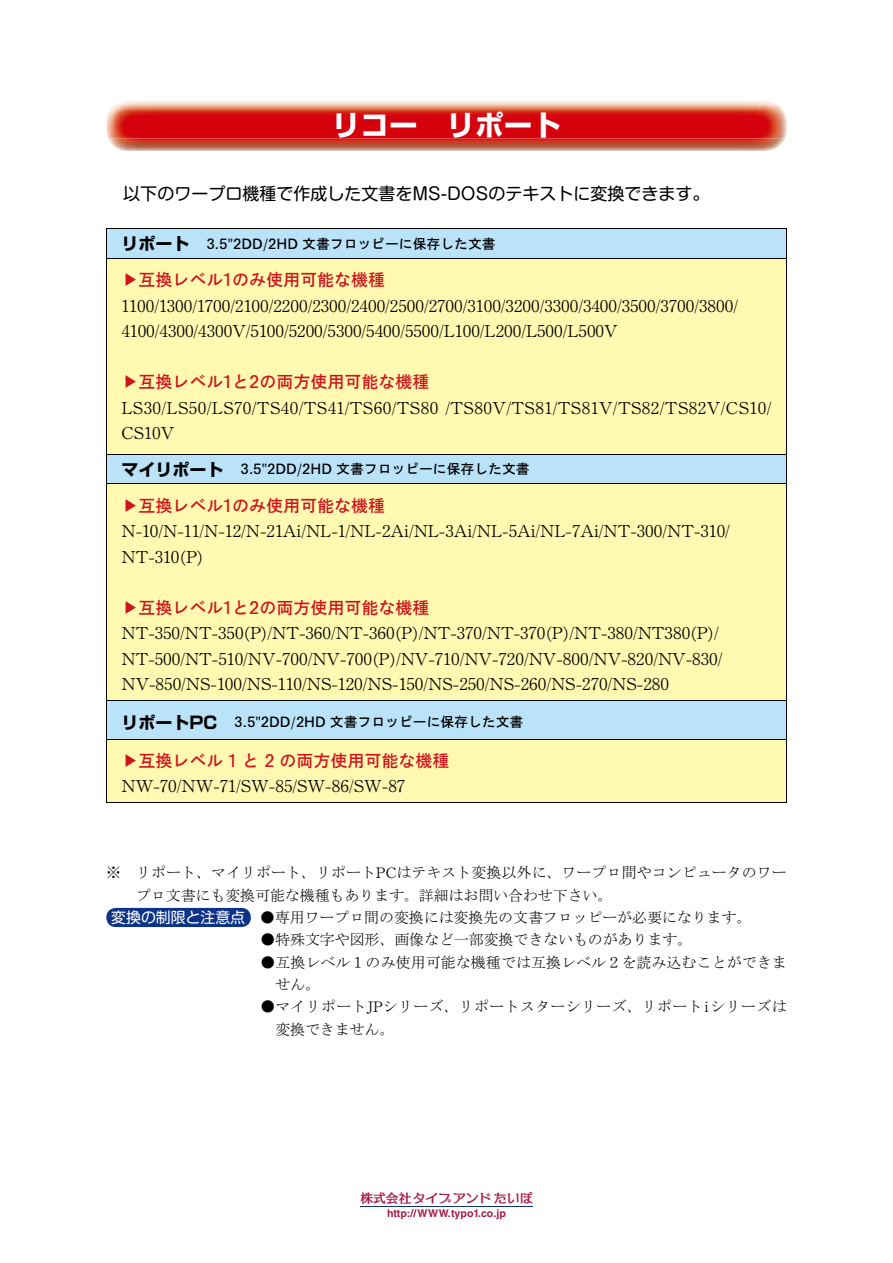
<style>
.page{position:relative;width:893px;height:1263px;background:#fff}
.page>*{position:absolute;margin:0;border:0;box-sizing:border-box;transform-origin:0 0}
.t1{font:700 28.65px "Shin Go Pro";color:#fff}
.t2{font:300 16.95px/25.5px "Ro H Mincho Pro";color:#000}
.t3{font:700 16.95px "Ro Gothic Pro";color:#d0121b}
.t4{font:300 16.95px/25.5px "Ro H Mincho Pro";letter-spacing:.025em;color:#000}
.t5{font:16.95px "Shin M Go Pro";color:#000}
.t6{font:300 14.85px/22.4px "Ro H Mincho Pro";color:#000}
.t7{font:300 14.85px/22.4px "Ro H Mincho Pro";letter-spacing:.025em;color:#000}
.t8{font:700 13.8px "Ro Gothic Pro";color:#000}
.t9{font:12.75px "AD Min Std Extra";color:#a61c4b}
.t10{font:700 10.65px "Helvetica LT Std";color:#a61c4b}
.s1{font-family:"Shin Go Pro";font-size:16.95px}
.s2{font-family:"Shin M Go Pro";font-weight:400;color:#fff}
</style>
<div class="page">
<div style="left:107px;top:230px;width:679px;height:28px;background:#bae3f9"></div>
<svg style="left:107px;top:259px;width:679px;height:544px;background:#f5f4b8"></svg>
<hr style="left:106px;top:229px;width:681px;height:1px;background:#000">
<svg style="left:106px;top:230px;width:1px;height:28px"></svg>
<svg style="left:786px;top:230px;width:1px;height:28px"></svg>
<hr style="left:106px;top:258px;width:681px;height:1px;background:#000">
<hr style="left:106px;top:259px;width:1px;height:195px;background:#000">
<hr style="left:786px;top:259px;width:1px;height:195px;background:#000">
<hr style="left:106px;top:454px;width:681px;height:1px;background:#000">
<hr style="left:106px;top:454px;width:1px;height:30px;background:#000">
<hr style="left:786px;top:454px;width:1px;height:30px;background:#000">
<hr style="left:106px;top:484px;width:681px;height:1px;background:#000">
<hr style="left:106px;top:484px;width:1px;height:217px;background:#000">
<hr style="left:786px;top:484px;width:1px;height:217px;background:#000">
<hr style="left:106px;top:701px;width:681px;height:1px;background:#000">
<hr style="left:106px;top:701px;width:1px;height:38px;background:#000">
<hr style="left:786px;top:701px;width:1px;height:38px;background:#000">
<hr style="left:106px;top:739px;width:681px;height:1px;background:#000">
<hr style="left:106px;top:739px;width:1px;height:64px;background:#000">
<hr style="left:786px;top:739px;width:1px;height:64px;background:#000">
<hr style="left:106px;top:803px;width:681px;height:1px;background:#000">
<img style="left:109px;top:139px;width:676px;height:12px">
<img style="left:106px;top:105px;width:681px;height:34px">
<div style="left:106px;top:908px;width:145px;height:19px;background:#0c3388;border-radius:10px"></div>
<hr style="left:360px;top:1206px;width:173px;height:1px;background:#0c3388">
<h1 class="t1" style="left:332px;top:103px;width:231px">リコー　リポート</h1>
<p class="t5" style="left:106px;top:180px;width:605px">　以下のワープロ機種で作成した文書をMS-DOSのテキストに変換できます。</p>
<p class="t8" style="left:121px;top:234px;width:376px"><span class="s1">リポート</span> 3.5"2DD/2HD 文書フロッピーに保存した文書</p>
<p class="t3" style="left:121px;top:268px;width:265px">▶互換レベル1のみ使用可能な機種</p>
<p class="t2" style="left:121px;top:294px;width:618px">1100/1300/1700/2100/2200/2300/2400/2500/2700/3100/3200/3300/3400/3500/3700/3800/<br>4100/4300/4300V/5100/5200/5300/5400/5500/L100/L200/L500/L500V</p>
<p class="t3" style="left:121px;top:370px;width:309px">▶互換レベル1と2の両方使用可能な機種</p>
<p class="t4" style="left:121px;top:396px;width:651px">LS30/LS50/LS70/TS40/TS41/TS60/TS80 /TS80V/TS81/TS81V/TS82/TS82V/CS10/<br>CS10V</p>
<p class="t8" style="left:121px;top:460px;width:410px"><span class="s1">マイリポート</span> 3.5"2DD/2HD 文書フロッピーに保存した文書</p>
<p class="t3" style="left:121px;top:494px;width:265px">▶互換レベル1のみ使用可能な機種</p>
<p class="t2" style="left:121px;top:519px;width:610px">N-10/N-11/N-12/N-21Ai/NL-1/NL-2Ai/NL-3Ai/NL-5Ai/NL-7Ai/NT-300/NT-310/<br>NT-310(P)</p>
<p class="t3" style="left:121px;top:596px;width:309px">▶互換レベル1と2の両方使用可能な機種</p>
<p class="t2" style="left:121px;top:621px;width:603px">NT-350/NT-350(P)/NT-360/NT-360(P)/NT-370/NT-370(P)/NT-380/NT380(P)/<br>NT-500/NT-510/NV-700/NV-700(P)/NV-710/NV-720/NV-800/NV-820/NV-830/<br>NV-850/NS-100/NS-110/NS-120/NS-150/NS-250/NS-260/NS-270/NS-280</p>
<p class="t8" style="left:121px;top:713px;width:403px"><span class="s1">リポートPC</span> 3.5"2DD/2HD 文書フロッピーに保存した文書</p>
<p class="t3" style="left:121px;top:749px;width:330px">▶互換レベル 1 と 2 の両方使用可能な機種</p>
<p class="t2" style="left:121px;top:774px;width:285px">NW-70/NW-71/SW-85/SW-86/SW-87</p>
<p class="t6" style="left:106px;top:862px;width:682px">※　 リポート、マイリポート、リポートPCはテキスト変換以外に、ワープロ間やコンピュータのワー</p>
<p class="t6" style="left:136px;top:885px;width:478px">プロ文書にも変換可能な機種もあります。詳細はお問い合わせ下さい。</p>
<p class="t6" style="left:111px;top:907px;width:641px"><span class="s2">変換の制限と注意点</span>　● 専用ワープロ間の変換には変換先の文書フロッピーが必要になります。</p>
<p class="t6" style="left:260px;top:929px;width:433px">●特殊文字や図形、画像など一部変換できないものがあります。</p>
<p class="t6" style="left:275px;top:952px;width:513px;text-indent:-15px">● 互換レベル１のみ使用可能な機種では互換レベル２を読み込むことができません。</p>
<p class="t7" style="left:275px;top:996px;width:513px;text-indent:-15px">● マイリポートJPシリーズ、リポートスターシリーズ、リポートiシリーズは変換できません。</p>
<p class="t9" style="left:360px;top:1189px;width:174px">株式会社タイプアンドたいぽ</p>
<p class="t10" style="left:387px;top:1206px;width:120px">http://WWW.typo1.co.jp</p>
</div>
